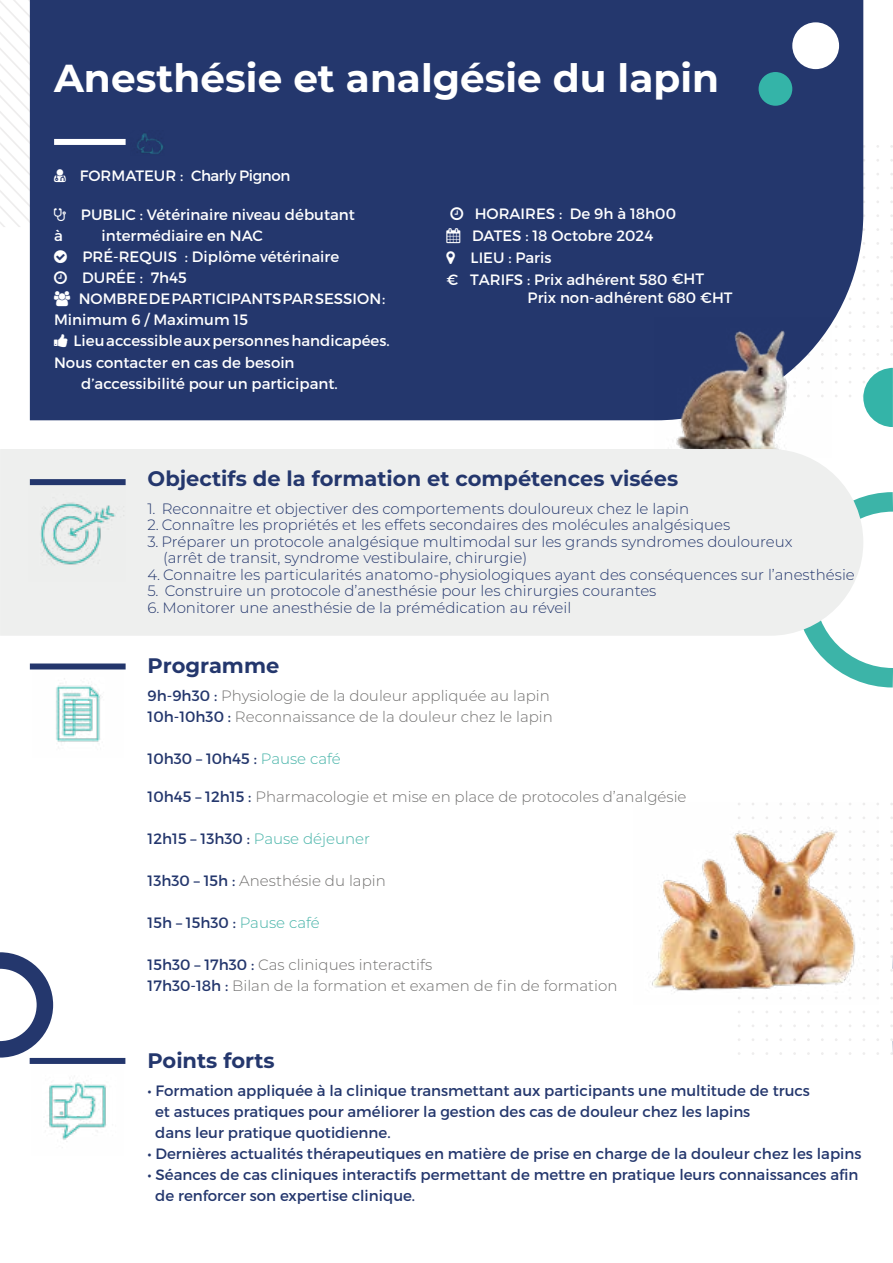
<style>
.page{position:relative;width:893px;height:1263px;background:#fff}
.page>*{position:absolute;margin:0;border:0;box-sizing:border-box;transform-origin:0 0}
.t1{font:700 39px "Montserrat";color:#fff}
.t2{font:700 21px "Montserrat";color:#24376d}
.t3{font:300 15px/16.5px "Montserrat";color:#24376d}
.t4{font:15px/21px "Montserrat";color:#24376d}
.t5{font:15px "Montserrat";color:#fff}
.t6{font:300 15px/21px "Montserrat";color:#71706f}
.t7{font:300 15px "Montserrat";color:#44b2a7}
.t8{font:15px "Montserrat";letter-spacing:-.03em;color:#fff}
.s1{font-weight:400;color:#24376d}
.s2{font-weight:300;color:#44b2a7}
</style>
<div class="page">
<div style="left:30px;top:0;width:833px;height:420px;background:#24376d"></div>
<img style="left:655px;top:317px;width:176px;height:132px">
<svg style="left:807px;top:492px;width:86px;height:196px"></svg>
<div style="left:792px;top:22px;width:47px;height:47px;background:#fff;border-radius:50%"></div>
<svg style="left:862px;top:367px;width:31px;height:60px"></svg>
<div style="left:759px;top:72px;width:33px;height:34px;background:#34b4a8;border-radius:50%"></div>
<div style="left:0;top:449px;width:863px;height:187px;background:#eeefee"></div>
<img style="left:29px;top:482px;width:97px;height:99px">
<div style="left:30px;top:479px;width:96px;height:6px;background:#24376d"></div>
<div style="left:30px;top:663px;width:96px;height:6px;background:#24376d"></div>
<div style="left:30px;top:1058px;width:95px;height:6px;background:#24376d"></div>
<img style="left:32px;top:669px;width:91px;height:73px">
<img style="left:49px;top:1082px;width:57px;height:60px">
<svg style="left:0;top:952px;width:61px;height:112px"></svg>
<svg style="left:877px;top:941px;width:16px;height:114px"></svg>
<img style="left:652px;top:803px;width:226px;height:202px">
<svg style="left:0;top:0;width:199px;height:227px;background:#465683"></svg>
<svg style="left:54px;top:250px;width:13px;height:13px"></svg>
<svg style="left:54px;top:271px;width:13px;height:13px"></svg>
<svg style="left:54px;top:291px;width:16px;height:15px"></svg>
<svg style="left:54px;top:334px;width:14px;height:13px"></svg>
<svg style="left:450px;top:207px;width:13px;height:13px"></svg>
<svg style="left:447px;top:251px;width:8px;height:13px"></svg>
<h1 class="t1" style="left:54px;top:50px;width:666px">Anesthésie et analgésie du lapin</h1>
<p class="t8" style="left:80px;top:167px;width:212px">FORMATEUR : Charly Pignon</p>
<p class="t5" style="left:81px;top:205px;width:276px">PUBLIC : Vétérinaire niveau débutant</p>
<p class="t5" style="left:54px;top:226px;width:10px">à</p>
<p class="t5" style="left:102px;top:226px;width:163px">intermédiaire en NAC</p>
<p class="t5" style="left:82px;top:247px;width:258px">PRÉ-REQUIS : Diplôme vétérinaire</p>
<p class="t5" style="left:82px;top:268px;width:106px">DURÉE : 7h45</p>
<p class="t5" style="left:79px;top:289px;width:308px">NOMBREDEPARTICIPANTSPARSESSION:</p>
<p class="t5" style="left:54px;top:311px;width:195px">Minimum 6 / Maximum 15</p>
<p class="t5" style="left:74px;top:332px;width:318px">Lieuaccessibleauxpersonneshandicapées.</p>
<p class="t5" style="left:54px;top:353px;width:242px">Nous contacter en cas de besoin</p>
<p class="t5" style="left:81px;top:374px;width:258px">d’accessibilité pour un participant.</p>
<p class="t5" style="left:475px;top:204px;width:203px">HORAIRES : De 9h à 18h00</p>
<p class="t5" style="left:447px;top:226px;width:208px">▲ DATES : 18 Octobre 2024</p>
<p class="t5" style="left:471px;top:249px;width:82px">LIEU : Paris</p>
<p class="t5" style="left:447px;top:270px;width:259px">€ TARIFS : Prix adhérent 580 €HT</p>
<p class="t5" style="left:528px;top:288px;width:207px">Prix non-adhérent 680 €HT</p>
<h2 class="t2" style="left:148px;top:463px;width:532px">Objectifs de la formation et compétences visées</h2>
<p class="t3" style="left:148px;top:500px;width:543px">1. Reconnaitre et objectiver des comportements douloureux chez le lapin</p>
<p class="t3" style="left:148px;top:516px;width:584px">2. Connaître les propriétés et les effets secondaires des molécules analgésiques</p>
<p class="t3" style="left:163px;top:533px;width:631px;text-indent:-15px">3. Préparer un protocole analgésique multimodal sur les grands syndromes douloureux (arrêt de transit, syndrome vestibulaire, chirurgie)</p>
<p class="t3" style="left:148px;top:566px;width:709px">4. Connaitre les particularités anatomo-physiologiques ayant des conséquences sur l’anesthésie</p>
<p class="t3" style="left:148px;top:582px;width:510px">5. Construire un protocole d’anesthésie pour les chirurgies courantes</p>
<p class="t3" style="left:148px;top:599px;width:425px">6. Monitorer une anesthésie de la prémédication au réveil</p>
<h2 class="t2" style="left:148px;top:650px;width:133px">Programme</h2>
<p class="t6" style="left:148px;top:685px;width:407px"><span class="s1">9h-9h30 :</span> Physiologie de la douleur appliquée au lapin<br><span class="s1">10h-10h30 :</span> Reconnaissance de la douleur chez le lapin</p>
<p class="t4" style="left:148px;top:748px;width:195px">10h30 – 10h45 : <span class="s2">Pause café</span></p>
<p class="t6" style="left:148px;top:785px;width:540px"><span class="s1">10h45 – 12h15 :</span> Pharmacologie et mise en place de protocoles d’analgésie</p>
<p class="t7" style="left:148px;top:828px;width:224px"><span class="s1">12h15 – 13h30 :</span> Pause déjeuner</p>
<p class="t6" style="left:148px;top:869px;width:240px"><span class="s1">13h30 – 15h :</span> Anesthésie du lapin</p>
<p class="t4" style="left:148px;top:912px;width:174px">15h – 15h30 : <span class="s2">Pause café</span></p>
<p class="t6" style="left:148px;top:953px;width:471px"><span class="s1">15h30 – 17h30 :</span> Cas cliniques interactifs<br><span class="s1">17h30-18h :</span> Bilan de la formation et examen de fin de formation</p>
<h2 class="t2" style="left:147px;top:1045px;width:129px">Points forts</h2>
<p class="t4" style="left:155px;top:1079px;width:656px;text-indent:-8px">• Formation appliquée à la clinique transmettant aux participants une multitude de trucs et astuces pratiques pour améliorer la gestion des cas de douleur chez les lapins<br>dans leur pratique quotidienne.</p>
<p class="t4" style="left:147px;top:1142px;width:715px">• Dernières actualités thérapeutiques en matière de prise en charge de la douleur chez les lapins</p>
<p class="t4" style="left:155px;top:1163px;width:705px;text-indent:-8px">• Séances de cas cliniques interactifs permettant de mettre en pratique leurs connaissances afin de renforcer son expertise clinique.</p>
</div>
